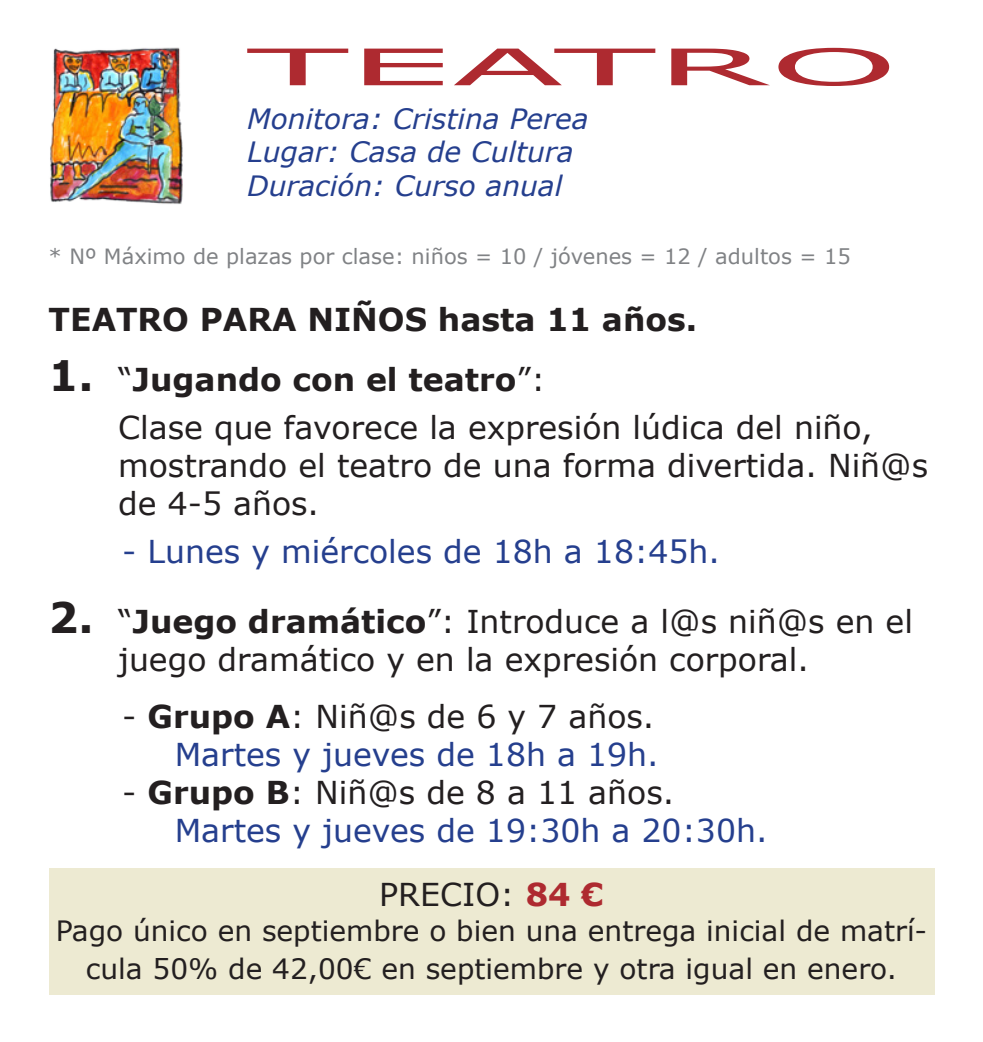
<style>
.page{position:relative;width:983px;height:1042px;background:#fff}
.page>*{position:absolute;margin:0;border:0;box-sizing:border-box;transform-origin:0 0}
.t1{font:50.4px "Verdana";color:#ae2a30;scale:3.25 1}
.t2{font:31.5px/37.8px "Verdana";color:#231f20}
.t3{font:31.5px "Verdana";color:#253f8e}
.t4{font:700 31.5px "Verdana";color:#231f20}
.t5{font:28px/37.8px "Verdana";color:#231f20;text-align:center}
.t6{font:italic 28px "Verdana";color:#253f8e}
.t7{font:21px "Verdana";color:#808285}
.s1{font-size:42px}
.s2{font-weight:400}
.s3{font-weight:700;font-size:42px}
.s4{font-weight:700}
.s5{font-weight:700;color:#ae2a30}
</style>
<div class="page">
<div style="left:49px;top:868px;width:885px;height:126px;background:#edead2"></div>
<img style="left:50px;top:47px;width:133px;height:157px">
<p class="t1" style="left:247px;top:32px;width:202px">TEATRO</p>
<p class="t6" style="left:247px;top:99px;width:343px">Monitora: Cristina Perea</p>
<p class="t6" style="left:247px;top:133px;width:328px">Lugar: Casa de Cultura</p>
<p class="t6" style="left:247px;top:167px;width:316px">Duración: Curso anual</p>
<p class="t7" style="left:49px;top:241px;width:803px">* Nº Máximo de plazas por clase: niños = 10 / jóvenes = 12 / adultos = 15</p>
<p class="t4" style="left:49px;top:297px;width:650px">TEATRO PARA NIÑOS hasta 11 años.</p>
<p class="t4" style="left:49px;top:358px;width:498px"><span class="s1">1.</span> <span class="s2">“</span>Jugando con el teatro<span class="s2">”:</span></p>
<p class="t2" style="left:118px;top:408px;width:811px">Clase que favorece la expresión lúdica del niño, mostrando el teatro de una forma divertida. Niñ@s de 4-5 años.</p>
<p class="t3" style="left:122px;top:529px;width:599px">- Lunes y miércoles de 18h a 18:45h.</p>
<p class="t2" style="left:118px;top:602px;width:796px;text-indent:-69px"><span class="s3">2.</span> “<span class="s4">Juego dramático</span>”: Introduce a l@s niñ@s en el juego dramático y en la expresión corporal.</p>
<p class="t2" style="left:122px;top:697px;width:533px">- <span class="s4">Grupo A</span>: Niñ@s de 6 y 7 años.</p>
<p class="t3" style="left:175px;top:733px;width:485px">Martes y jueves de 18h a 19h.</p>
<p class="t2" style="left:122px;top:773px;width:553px">- <span class="s4">Grupo B</span>: Niñ@s de 8 a 11 años.</p>
<p class="t3" style="left:175px;top:808px;width:594px">Martes y jueves de 19:30h a 20:30h.</p>
<p class="t2" style="left:379px;top:875px;width:226px">PRECIO: <span class="s5">84 €</span></p>
<p class="t5" style="left:56px;top:912px;width:872px">Pago único en septiembre o bien una entrega inicial de matrí&shy;cula 50% de 42,00€ en septiembre y otra igual en enero.</p>
</div>
